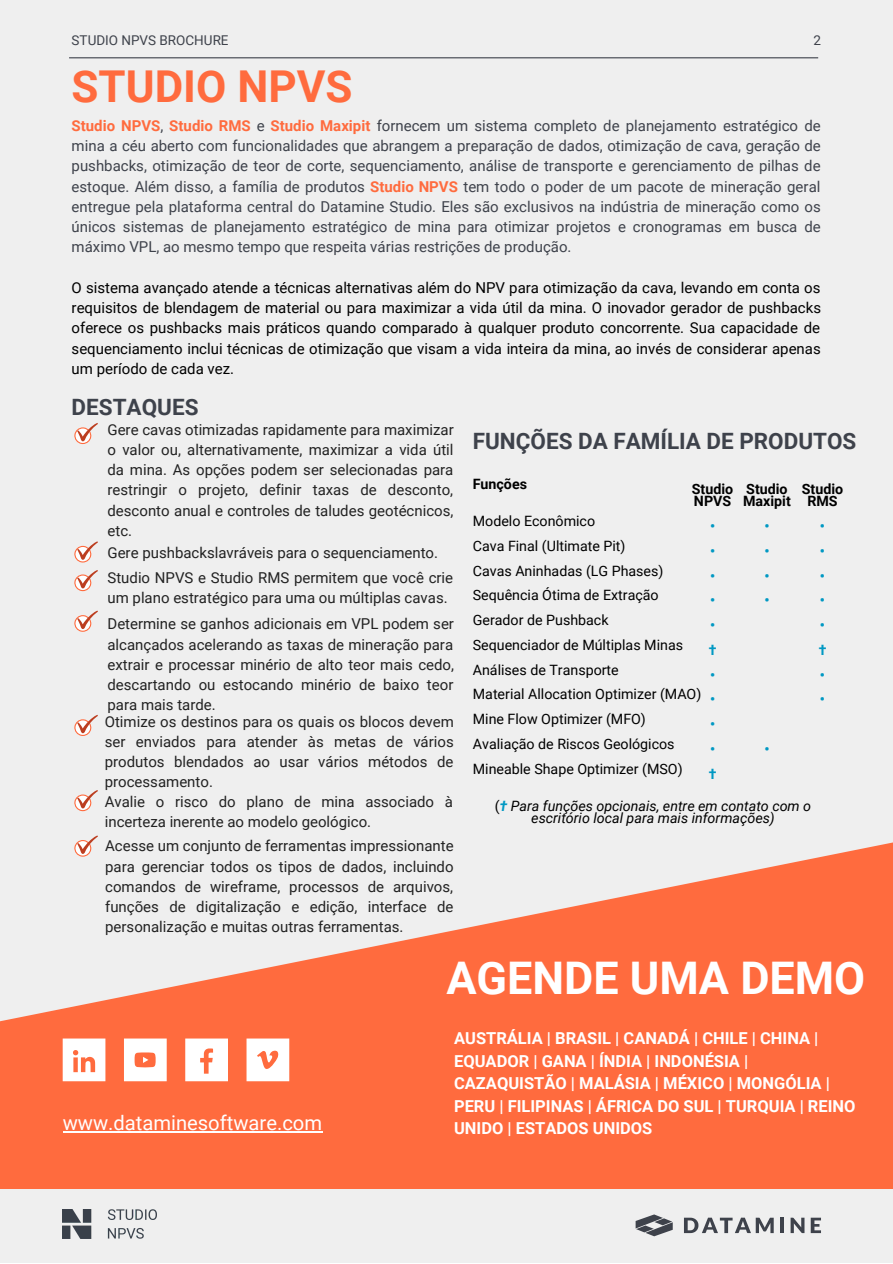
<style>
.page{position:relative;width:893px;height:1264px;background:#fff}
.page>*{position:absolute;margin:0;border:0;box-sizing:border-box;transform-origin:0 0}
.t1{font:700 45px "Roboto";color:#fff}
.t2{font:700 43.95px "Roboto";color:#ff6b3e}
.t3{font:700 22.5px "Roboto";color:#3e424b}
.t4{font:20.25px "Roboto";color:#fff}
.t5{font:700 16.5px/22.5px "Roboto";color:#fff}
.t6{font:15px/20.2px "Roboto";color:#222;text-align:justify}
.t7{font:15px/20.2px "Roboto";color:#3e424b;text-align:justify}
.t8{font:15px/20.2px "Roboto";color:#000;text-align:justify}
.t9{font:14.25px "Roboto";color:#000}
.t10{font:italic 14.25px/12.3px "Roboto";color:#000;text-align:center}
.t11{font:700 14.25px "Roboto";color:#000}
.t12{font:700 14.25px "Roboto";color:#0098c3}
.t13{font:13.5px "Roboto";color:#3e424b}
.s1{font-weight:700;color:#ff6b3e}
.s2{font-style:normal}
.s3{font-weight:700;color:#0098c3}
</style>
<div class="page">
<div style="left:0;top:0;width:892px;height:1262px;background:#efefef"></div>
<svg style="left:0;top:842px;width:892px;height:347px;fill:#ff6b3e"></svg>
<hr style="left:69px;top:57px;width:749px;height:1px;background:#3e424b">
<svg style="left:684px;top:1217px;width:89px;height:16px"></svg>
<hr style="left:780px;top:1217px;width:4px;height:15px;background:#3e424b">
<svg style="left:790px;top:1217px;width:14px;height:15px"></svg>
<svg style="left:810px;top:1217px;width:11px;height:15px"></svg>
<svg style="left:635px;top:1214px;width:37px;height:22px"></svg>
<svg style="left:185px;top:1038px;width:43px;height:43px"></svg>
<svg style="left:246px;top:1038px;width:43px;height:43px"></svg>
<svg style="left:63px;top:1038px;width:42px;height:43px"></svg>
<svg style="left:124px;top:1038px;width:43px;height:43px"></svg>
<svg style="left:74px;top:423px;width:24px;height:21px"></svg>
<svg style="left:74px;top:541px;width:24px;height:21px"></svg>
<svg style="left:74px;top:570px;width:24px;height:21px"></svg>
<svg style="left:74px;top:610px;width:24px;height:21px"></svg>
<svg style="left:74px;top:714px;width:24px;height:22px"></svg>
<svg style="left:74px;top:790px;width:24px;height:21px"></svg>
<svg style="left:74px;top:835px;width:24px;height:21px"></svg>
<img style="left:63px;top:1209px;width:93px;height:29px">
<hr style="left:63px;top:1131px;width:259px;height:1px;background:#fff">
<p class="t13" style="left:72px;top:33px;width:158px">STUDIO NPVS BROCHURE</p>
<p class="t13" style="left:813px;top:33px;width:9px">2</p>
<p class="t2" style="left:72px;top:61px;width:282px">STUDIO NPVS</p>
<p class="t7" style="left:72px;top:116px;width:750px"><span class="s1">Studio NPVS</span>, <span class="s1">Studio RMS</span> e <span class="s1">Studio Maxipit</span> fornecem um sistema completo de planejamento estratégico de mina a céu aberto com funcionalidades que abrangem a preparação de dados, otimização de cava, geração de pushbacks, otimização de teor de corte, sequenciamento, análise de transporte e gerenciamento de pilhas de estoque. Além disso, a família de produtos <span class="s1">Studio NPVS</span> tem todo o poder de um pacote de mineração geral entregue pela plataforma central do Datamine Studio. Eles são exclusivos na indústria de mineração como os únicos sistemas de planejamento estratégico de mina para otimizar projetos e cronogramas em busca de máximo VPL, ao mesmo tempo que respeita várias restrições de produção.</p>
<p class="t8" style="left:72px;top:277px;width:750px">O sistema avançado atende a técnicas alternativas além do NPV para otimização da cava, levando em conta os requisitos de blendagem de material ou para maximizar a vida útil da mina. O inovador gerador de pushbacks oferece os pushbacks mais práticos quando comparado à qualquer produto concorrente. Sua capacidade de sequenciamento inclui técnicas de otimização que visam a vida inteira da mina, ao invés de considerar apenas um período de cada vez.</p>
<p class="t3" style="left:72px;top:394px;width:128px">DESTAQUES</p>
<p class="t6" style="left:107px;top:419px;width:348px">Gere cavas otimizadas rapidamente para maximizar o valor ou, alternativamente, maximizar a vida útil da mina. As opções podem ser selecionadas para restringir o projeto, definir taxas de desconto, desconto anual e controles de taludes geotécnicos, etc.</p>
<p class="t6" style="left:107px;top:542px;width:332px">Gere pushbackslavráveis para o sequenciamento.</p>
<p class="t6" style="left:107px;top:567px;width:347px">Studio NPVS e Studio RMS permitem que você crie um plano estratégico para uma ou múltiplas cavas.</p>
<p class="t6" style="left:107px;top:614px;width:348px">Determine se ganhos adicionais em VPL podem ser alcançados acelerando as taxas de mineração para extrair e processar minério de alto teor mais cedo, descartando ou estocando minério de baixo teor para mais tarde.</p>
<p class="t6" style="left:105px;top:711px;width:350px">Otimize os destinos para os quais os blocos devem ser enviados para atender às metas de vários produtos blendados ao usar vários métodos de processamento.</p>
<p class="t6" style="left:105px;top:791px;width:350px">Avalie o risco do plano de mina associado à incerteza inerente ao modelo geológico.</p>
<p class="t6" style="left:105px;top:836px;width:350px">Acesse um conjunto de ferramentas impressionante para gerenciar todos os tipos de dados, incluindo comandos de wireframe, processos de arquivos, funções de digitalização e edição, interface de personalização e muitas outras ferramentas.</p>
<p class="t3" style="left:473px;top:427px;width:385px">FUNÇÕES DA FAMÍLIA DE PRODUTOS</p>
<p class="t11" style="left:473px;top:476px;width:56px">Funções</p>
<p class="t9" style="left:473px;top:513px;width:124px">Modelo Econômico</p>
<p class="t9" style="left:473px;top:537px;width:154px">Cava Final (Ultimate Pit)</p>
<p class="t9" style="left:473px;top:562px;width:192px">Cavas Aninhadas (LG Phases)</p>
<p class="t9" style="left:473px;top:587px;width:187px">Sequência Ótima de Extração</p>
<p class="t9" style="left:473px;top:612px;width:137px">Gerador de Pushback</p>
<p class="t9" style="left:473px;top:636px;width:212px">Sequenciador de Múltiplas Minas</p>
<p class="t9" style="left:473px;top:661px;width:147px">Análises de Transporte</p>
<p class="t9" style="left:473px;top:686px;width:230px">Material Allocation Optimizer (MAO)</p>
<p class="t9" style="left:473px;top:710px;width:174px">Mine Flow Optimizer (MFO)</p>
<p class="t9" style="left:473px;top:735px;width:203px">Avaliação de Riscos Geológicos</p>
<p class="t9" style="left:473px;top:760px;width:211px">Mineable Shape Optimizer (MSO)</p>
<p class="t10" style="left:495px;top:799px;width:318px"><span class="s2">(</span><span class="s3">†</span> Para funções opcionais, entre em contato com o escritório local para mais informações)</p>
<p class="t11" style="left:691px;top:481px;width:43px">Studio</p>
<p class="t11" style="left:694px;top:493px;width:39px">NPVS</p>
<p class="t12" style="left:710px;top:518px;width:7px">•</p>
<p class="t12" style="left:710px;top:542px;width:7px">•</p>
<p class="t12" style="left:710px;top:567px;width:7px">•</p>
<p class="t12" style="left:710px;top:592px;width:7px">•</p>
<p class="t12" style="left:710px;top:617px;width:7px">•</p>
<p class="t12" style="left:708px;top:641px;width:9px">†</p>
<p class="t12" style="left:710px;top:666px;width:7px">•</p>
<p class="t12" style="left:710px;top:691px;width:7px">•</p>
<p class="t12" style="left:710px;top:716px;width:7px">•</p>
<p class="t12" style="left:710px;top:740px;width:7px">•</p>
<p class="t12" style="left:708px;top:765px;width:9px">†</p>
<p class="t11" style="left:746px;top:481px;width:43px">Studio</p>
<p class="t11" style="left:743px;top:493px;width:49px">Maxipit</p>
<p class="t12" style="left:764px;top:518px;width:7px">•</p>
<p class="t12" style="left:764px;top:542px;width:7px">•</p>
<p class="t12" style="left:764px;top:567px;width:7px">•</p>
<p class="t12" style="left:764px;top:592px;width:7px">•</p>
<p class="t11" style="left:801px;top:481px;width:43px">Studio</p>
<p class="t11" style="left:807px;top:493px;width:32px">RMS</p>
<p class="t12" style="left:819px;top:518px;width:7px">•</p>
<p class="t12" style="left:819px;top:542px;width:7px">•</p>
<p class="t12" style="left:819px;top:567px;width:7px">•</p>
<p class="t12" style="left:819px;top:592px;width:7px">•</p>
<p class="t12" style="left:819px;top:617px;width:7px">•</p>
<p class="t12" style="left:818px;top:641px;width:9px">†</p>
<p class="t12" style="left:819px;top:666px;width:7px">•</p>
<p class="t12" style="left:819px;top:691px;width:7px">•</p>
<p class="t12" style="left:764px;top:740px;width:7px">•</p>
<p class="t1" style="left:446px;top:951px;width:420px">AGENDE UMA DEMO</p>
<p class="t5" style="left:454px;top:1027px;width:403px">AUSTRÁLIA | BRASIL | CANADÁ | CHILE | CHINA | EQUADOR | GANA | ÍNDIA | INDONÉSIA | CAZAQUISTÃO | MALÁSIA | MÉXICO | MONGÓLIA | PERU | FILIPINAS | ÁFRICA DO SUL | TURQUIA | REINO</p>
<p class="t4" style="left:63px;top:1111px;width:261px">www.dataminesoftware.com</p>
<p class="t5" style="left:454px;top:1117px;width:200px">UNIDO | ESTADOS UNIDOS</p>
</div>
